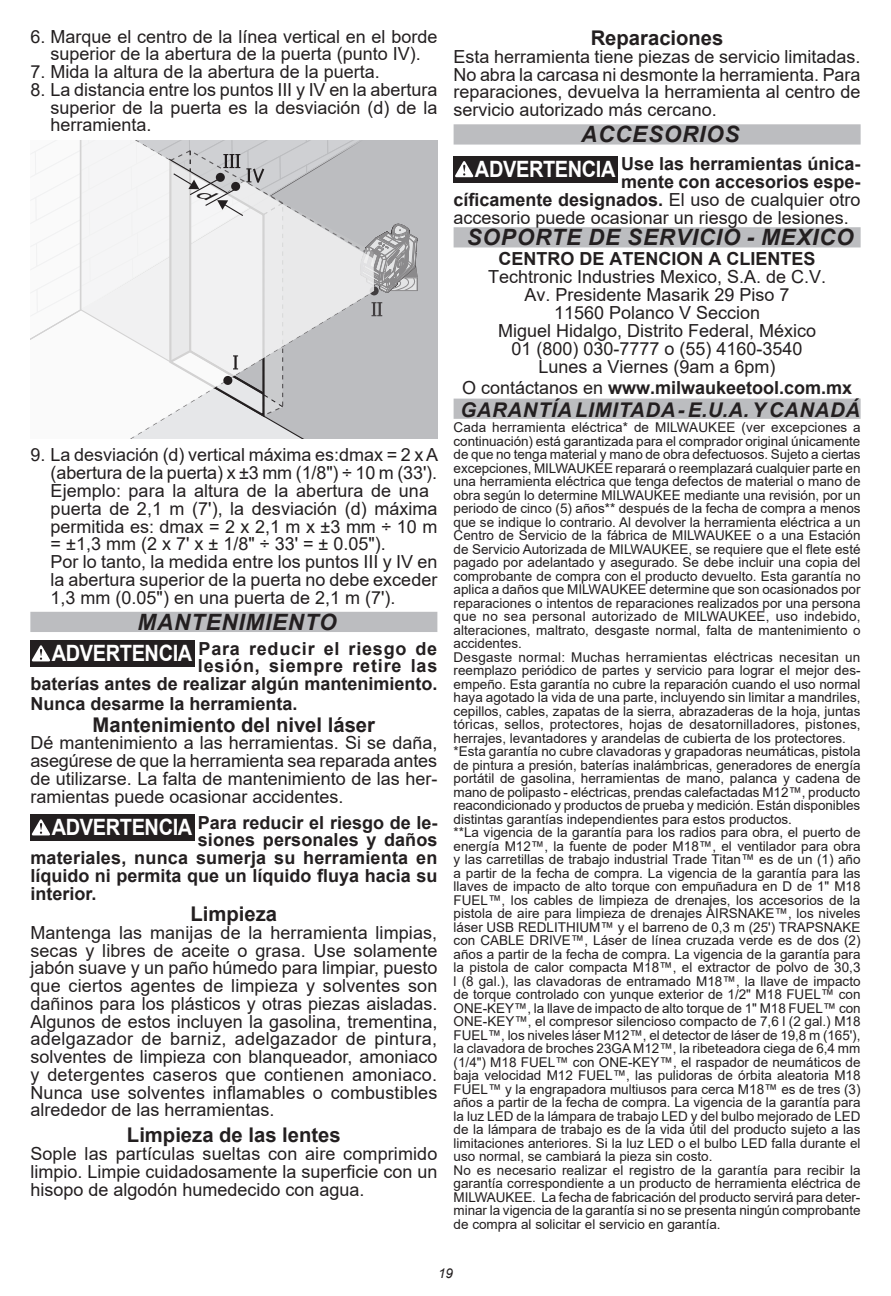
<style>
.page{position:relative;width:891px;height:1296px;background:#fff}
.page>*{position:absolute;margin:0;border:0;box-sizing:border-box;transform-origin:0 0}
.t1{font:italic 700 22.5px "Arial";letter-spacing:.035em;color:#231f20}
.t2{font:700 20.25px "Arial";color:#231f20}
.t3{font:italic 700 20.25px "Arial";letter-spacing:.035em;color:#231f20}
.t4{font:18px/17.8px "Arial";color:#231f20;text-align:justify}
.t5{font:700 18px/17.8px "Arial";color:#231f20;text-align:right}
.t6{font:13.5px/13.5px "Arial";color:#231f20}
.t7{font:italic 13.5px "Arial";color:#231f20}
.s1{font-size:22.5px;color:#fff}
.s2{font-weight:400}
</style>
<div class="page">
<div style="left:30px;top:612px;width:407px;height:20px;background:#bcbdc0"></div>
<div style="left:418px;top:140px;width:19px;height:299px;background:#bcbdc0"></div>
<div style="left:30px;top:640px;width:165px;height:27px;background:#231f20"></div>
<svg style="left:32px;top:645px;width:18px;height:16px"></svg>
<div style="left:30px;top:814px;width:165px;height:27px;background:#231f20"></div>
<svg style="left:32px;top:819px;width:18px;height:16px"></svg>
<div style="left:454px;top:124px;width:407px;height:21px;background:#bcbdc0"></div>
<div style="left:454px;top:227px;width:407px;height:20px;background:#bcbdc0"></div>
<div style="left:454px;top:399px;width:407px;height:20px;background:#bcbdc0"></div>
<div style="left:454px;top:156px;width:164px;height:27px;background:#231f20"></div>
<svg style="left:455px;top:161px;width:18px;height:16px"></svg>
<svg style="left:30px;top:140px;width:388px;height:299px"></svg>
<h3 class="t4" style="left:30px;top:27px;width:409px;text-align:center">6. Marque el centro de la línea vertical en el borde superior de la abertura de la puerta (punto IV).</h3>
<h3 class="t4" style="left:30px;top:63px;width:351px">7. Mida la altura de la abertura de la puerta.</h3>
<h3 class="t4" style="left:51px;top:81px;width:388px;text-indent:-20px">8. La distancia entre los puntos III y IV en la abertura superior de la puerta es la desviación (d) de la herramienta.</h3>
<p class="t4" style="left:51px;top:446px;width:389px;text-align:left;text-indent:-20px">9. La desviación (d) vertical máxima es:dmax = 2 x A (abertura de la puerta) x ±3 mm (1/8") ÷ 10 m (33').<br>Ejemplo: para la altura de la abertura de una puerta de 2,1 m (7'), la desviación (d) máxima permitida es: dmax = 2 x 2,1 m x ±3 mm ÷ 10 m = ±1,3 mm (2 x 7' x ± 1/8" ÷ 33' = ± 0.05").<br>Por lo tanto, la medida entre los puntos III y IV en la abertura superior de la puerta no debe exceder 1,3 mm (0.05") en una puerta de 2,1 m (7').</p>
<h1 class="t1" style="left:138px;top:607px;width:201px">MANTENIMIENTO</h1>
<h3 class="t5" style="left:30px;top:640px;width:409px"><span class="s1">ADVERTENCIA</span> Para reducir el riesgo de lesión, siempre retire las<br>baterías antes de realizar algún mantenimiento.</h3>
<h3 class="t5" style="left:30px;top:695px;width:269px">Nunca desarme la herramienta.</h3>
<h2 class="t2" style="left:93px;top:710px;width:284px">Mantenimiento del nivel láser</h2>
<h3 class="t4" style="left:30px;top:734px;width:409px">Dé mantenimiento a las herramientas. Si se daña, asegúrese de que la herramienta sea reparada antes de utilizarse. La falta de mantenimiento de las her&shy;ramientas puede ocasionar accidentes.</h3>
<h3 class="t5" style="left:52px;top:814px;width:387px"><span class="s1">ADVERTENCIA</span> Para reducir el riesgo de le-</h3>
<h3 class="t5" style="left:198px;top:831px;width:241px">siones personales y daños</h3>
<h3 class="t5" style="left:30px;top:849px;width:408px">materiales, nunca sumerja su herramienta en</h3>
<h3 class="t5" style="left:30px;top:867px;width:409px">líquido ni permita que un líquido fluya hacia su</h3>
<h3 class="t5" style="left:30px;top:885px;width:68px">interior.</h3>
<h2 class="t2" style="left:191px;top:900px;width:88px">Limpieza</h2>
<p class="t4" style="left:30px;top:923px;width:409px">Mantenga las manijas de la herramienta limpias, secas y libres de aceite o grasa. Use solamente jabón suave y un paño húmedo para limpiar, puesto que ciertos agentes de limpieza y solventes son dañinos para los plásticos y otras piezas aisladas.<br>Algunos de estos incluyen la gasolina, trementina, adelgazador de barniz, adelgazador de pintura, solventes de limpieza con blanqueador, amoniaco y detergentes caseros que contienen amoniaco.<br>Nunca use solventes inflamables o combustibles alrededor de las herramientas.</p>
<h2 class="t2" style="left:127px;top:1121px;width:215px">Limpieza de las lentes</h2>
<h3 class="t4" style="left:30px;top:1145px;width:409px">Sople las partículas sueltas con aire comprimido limpio. Limpie cuidadosamente la superficie con un hisopo de algodón humedecido con agua.</h3>
<h2 class="t2" style="left:591px;top:24px;width:134px">Reparaciones</h2>
<h3 class="t4" style="left:454px;top:48px;width:409px">Esta herramienta tiene piezas de servicio limitadas.<br>No abra la carcasa ni desmonte la herramienta. Para reparaciones, devuelva la herramienta al centro de servicio autorizado más cercano.</h3>
<h1 class="t1" style="left:581px;top:119px;width:160px">ACCESORIOS</h1>
<h3 class="t5" style="left:475px;top:155px;width:387px"><span class="s1">ADVERTENCIA</span> Use las herramientas única-</h3>
<h3 class="t5" style="left:621px;top:173px;width:241px">mente con accesorios espe-</h3>
<h3 class="t5" style="left:454px;top:191px;width:409px">cíficamente designados. <span class="s2">El uso de cualquier otro</span></h3>
<h3 class="t4" style="left:454px;top:208px;width:397px">accesorio puede ocasionar un riesgo de lesiones.</h3>
<h1 class="t1" style="left:467px;top:222px;width:388px">SOPORTE DE SERVICIO - MEXICO</h1>
<h3 class="t5" style="left:499px;top:250px;width:319px">CENTRO DE ATENCION A CLIENTES</h3>
<h3 class="t4" style="left:488px;top:268px;width:340px;text-align:center">Techtronic Industries Mexico, S.A. de C.V.<br>Av. Presidente Masarik 29 Piso 7<br>11560 Polanco V Seccion<br>Miguel Hidalgo, Distrito Federal, México 01 (800) 030-7777 o (55) 4160-3540<br>Lunes a Viernes (9am a 6pm)</h3>
<h3 class="t5" style="left:462px;top:379px;width:392px"><span class="s2">O contáctanos en</span> www.milwaukeetool.com.mx</h3>
<h2 class="t3" style="left:460px;top:396px;width:401px">GARANTÍA LIMITADA - E.U.A. Y CANADÁ</h2>
<p class="t6" style="left:454px;top:421px;width:409px">Cada herramienta eléctrica* de MILWAUKEE (ver excepciones a continuación) está garantizada para el comprador original únicamente de que no tenga material y mano de obra defectuosos. Sujeto a ciertas excepciones, MILWAUKEE reparará o reemplazará cualquier parte en una herramienta eléctrica que tenga defectos de material o mano de obra según lo determine MILWAUKEE mediante una revisión, por un periodo de cinco (5) años** después de la fecha de compra a menos que se indique lo contrario. Al devolver la herramienta eléctrica a un Centro de Servicio de la fábrica de MILWAUKEE o a una Estación de Servicio Autorizada de MILWAUKEE, se requiere que el flete esté pagado por adelantado y asegurado. Se debe incluir una copia del comprobante de compra con el producto devuelto. Esta garantía no aplica a daños que MILWAUKEE determine que son ocasionados por reparaciones o intentos de reparaciones realizados por una persona que no sea personal autorizado de MILWAUKEE, uso indebido, alteraciones, maltrato, desgaste normal, falta de mantenimiento o accidentes.<br>Desgaste normal: Muchas herramientas eléctricas necesitan un reemplazo periódico de partes y servicio para lograr el mejor des&shy;empeño. Esta garantía no cubre la reparación cuando el uso normal haya agotado la vida de una parte, incluyendo sin limitar a mandriles, cepillos, cables, zapatas de la sierra, abrazaderas de la hoja, juntas tóricas, sellos, protectores, hojas de desatornilladores, pistones, herrajes, levantadores y arandelas de cubierta de los protectores. *Esta garantía no cubre clavadoras y grapadoras neumáticas, pistola de pintura a presión, baterías inalámbricas, generadores de energía portátil de gasolina, herramientas de mano, palanca y cadena de mano de polipasto - eléctricas, prendas calefactadas M12™, producto reacondicionado y productos de prueba y medición. Están disponibles distintas garantías independientes para estos productos.<br>**La vigencia de la garantía para los radios para obra, el puerto de energía M12™, la fuente de poder M18™, el ventilador para obra y las carretillas de trabajo industrial Trade Titan™ es de un (1) año a partir de la fecha de compra. La vigencia de la garantía para las llaves de impacto de alto torque con empuñadura en D de 1" M18<br>FUEL™, los cables de limpieza de drenajes, los accesorios de la pistola de aire para limpieza de drenajes AIRSNAKE™, los niveles láser USB REDLITHIUM™ y el barreno de 0,3 m (25') TRAPSNAKE con CABLE DRIVE™, Láser de línea cruzada verde es de dos (2) años a partir de la fecha de compra. La vigencia de la garantía para la pistola de calor compacta M18™, el extractor de polvo de 30,3 l (8 gal.), las clavadoras de entramado M18™, la llave de impacto de torque controlado con yunque exterior de 1/2" M18 FUEL™ con ONE-KEY™, la llave de impacto de alto torque de 1" M18 FUEL™ con ONE-KEY™, el compresor silencioso compacto de 7,6 l (2 gal.) M18<br>FUEL™, los niveles láser M12™, el detector de láser de 19,8 m (165'), la clavadora de broches 23GA M12™, la ribeteadora ciega de 6,4 mm (1/4") M18 FUEL™ con ONE-KEY™, el raspador de neumáticos de baja velocidad M12 FUEL™, las pulidoras de órbita aleatoria M18<br>FUEL™ y la engrapadora multiusos para cerca M18™ es de tres (3) años a partir de la fecha de compra. La vigencia de la garantía para la luz LED de la lámpara de trabajo LED y del bulbo mejorado de LED de la lámpara de trabajo es de la vida útil del producto sujeto a las limitaciones anteriores. Si la luz LED o el bulbo LED falla durante el uso normal, se cambiará la pieza sin costo.<br>No es necesario realizar el registro de la garantía para recibir la garantía correspondiente a un producto de herramienta eléctrica de MILWAUKEE. La fecha de fabricación del producto servirá para deter&shy;minar la vigencia de la garantía si no se presenta ningún comprobante de compra al solicitar el servicio en garantía.</p>
<p class="t7" style="left:438px;top:1265px;width:17px">19</p>
</div>
